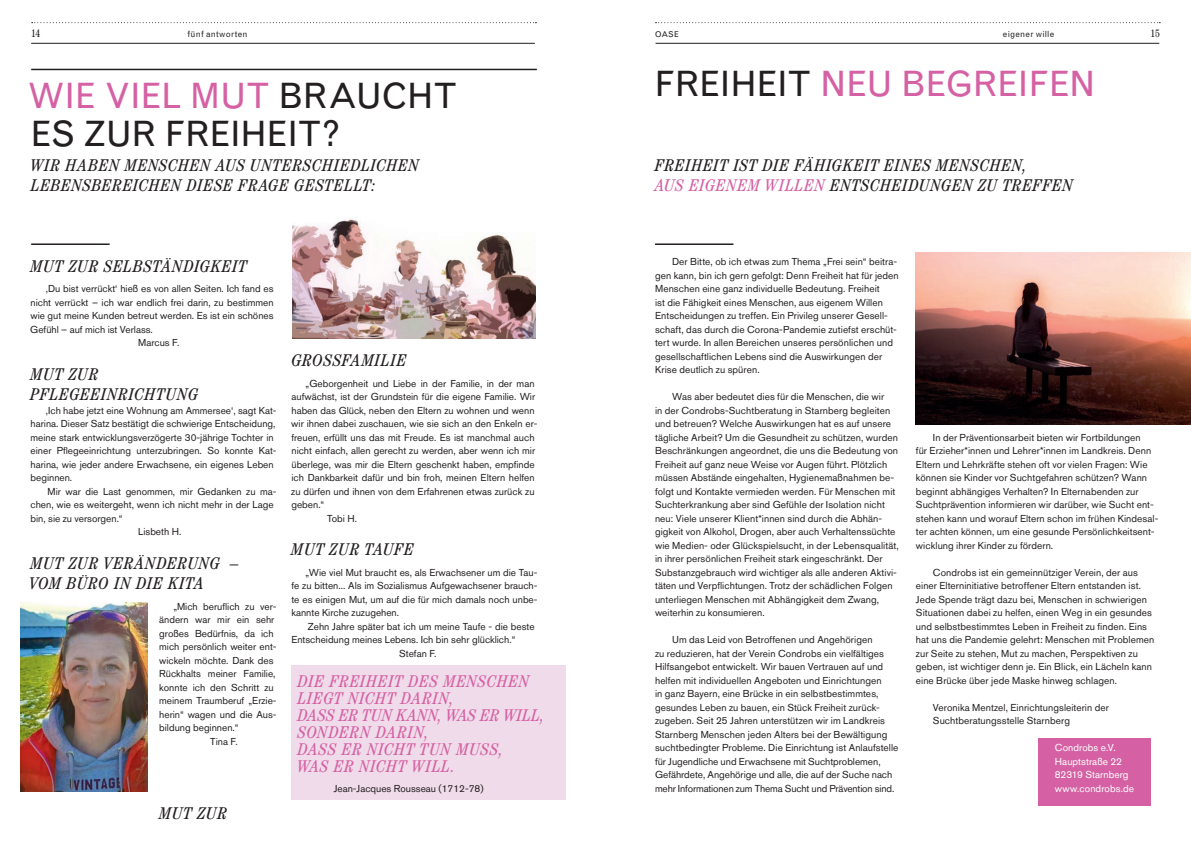
<style>
.page{position:relative;width:1191px;height:842px;background:#fff}
.page>*{position:absolute;margin:0;border:0;box-sizing:border-box;transform-origin:0 0}
.t1{font:35px/37.5px "Grotesque MT Std";letter-spacing:-.015em;color:#231f20}
.t2{font:35px "Grotesque MT Std";letter-spacing:-.01em;color:#d561a4}
.t3{font:italic condensed 17px/20px "Century";letter-spacing:.04em;color:#231f20}
.t4{font:italic condensed 17px/17px "Century";letter-spacing:.035em;color:#d561a4}
.t5{font:condensed 10.8px "Century";color:#231f20}
.t6{font:10px/13.5px "Akzidenz Grotesk BQ";letter-spacing:.005em;color:#231f20}
.t7{font:10px/13.5px "Akzidenz Grotesk BQ";letter-spacing:.005em;color:#fff}
.t8{font:8.5px "Grotesque MT Std";letter-spacing:.03em;color:#231f20}
.t9{font:8px "Grotesque MT Std";color:#231f20}
.s1{color:#d561a4}
.s2{color:#231f20}
</style>
<div class="page">
<hr style="left:31px;top:43px;width:504px;height:1px;background:#231f20">
<svg style="left:32px;top:22px;width:504px;height:1px"></svg>
<hr style="left:31px;top:69px;width:506px;height:1px;background:#231f20">
<svg style="left:655px;top:22px;width:505px;height:1px"></svg>
<hr style="left:655px;top:43px;width:504px;height:1px;background:#231f20">
<img style="left:915px;top:253px;width:276px;height:171px">
<div style="left:1037px;top:738px;width:113px;height:67px;background:#d561a4"></div>
<hr style="left:655px;top:243px;width:78px;height:2px;background:#231f20">
<hr style="left:31px;top:243px;width:79px;height:2px;background:#231f20">
<div style="left:291px;top:665px;width:275px;height:135px;background:#f0dbea"></div>
<img style="left:21px;top:603px;width:127px;height:189px">
<img style="left:292px;top:219px;width:244px;height:120px">
<p class="t5" style="left:31px;top:27px;width:11px">14</p>
<p class="t8" style="left:188px;top:29px;width:61px">fünf antworten</p>
<h1 class="t1" style="left:27px;top:78px;width:431px"><span class="s1">WIE VIEL MUT</span> BRAUCHT<br>ES ZUR FREIHEIT?</h1>
<h2 class="t3" style="left:31px;top:155px;width:389px">WIR HABEN MENSCHEN AUS UNTERSCHIEDLICHEN<br>LEBENSBEREICHEN DIESE FRAGE GESTELLT:</h2>
<h2 class="t3" style="left:31px;top:256px;width:218px">MUT ZUR SELBSTÄNDIGKEIT</h2>
<p class="t6" style="left:46px;top:282px;width:229px">,Du bist verrückt‘ hieß es von allen Seiten. Ich fand es</p>
<p class="t6" style="left:31px;top:295px;width:244px">nicht verrückt – ich war endlich frei darin, zu bestimmen</p>
<p class="t6" style="left:30px;top:309px;width:245px">wie gut meine Kunden betreut werden. Es ist ein schönes</p>
<p class="t6" style="left:30px;top:322px;width:124px">Gefühl – auf mich ist Verlass.</p>
<p class="t6" style="left:138px;top:336px;width:43px">Marcus F.</p>
<h2 class="t3" style="left:31px;top:364px;width:170px">MUT ZUR<br>PFLEGEEINRICHTUNG</h2>
<p class="t6" style="left:31px;top:403px;width:247px;text-indent:15px">,Ich habe jetzt eine Wohnung am Ammersee‘, sagt Kat&shy;harina. Dieser Satz bestätigt die schwierige Entscheidung, meine stark entwicklungsverzögerte 30-jährige Tochter in einer Pflegeeinrichtung unterzubringen. So konnte Kat&shy;harina, wie jeder andere Erwachsene, ein eigenes Leben beginnen.</p>
<p class="t6" style="left:48px;top:484px;width:231px">Mir war die Last genommen, mir Gedanken zu ma-</p>
<p class="t6" style="left:31px;top:498px;width:245px">chen, wie es weitergeht, wenn ich nicht mehr in der Lage</p>
<p class="t6" style="left:31px;top:511px;width:94px">bin, sie zu versorgen.“</p>
<p class="t6" style="left:138px;top:525px;width:45px">Lisbeth H.</p>
<h2 class="t3" style="left:30px;top:553px;width:210px">MUT ZUR VERÄNDERUNG –<br>VOM BÜRO IN DIE KITA</h2>
<p class="t6" style="left:173px;top:599px;width:105px">„Mich beruflich zu ver-</p>
<p class="t6" style="left:159px;top:613px;width:117px">ändern war mir ein sehr</p>
<p class="t6" style="left:159px;top:626px;width:116px">großes Bedürfnis, da ich</p>
<p class="t6" style="left:159px;top:640px;width:119px">mich persönlich weiter ent-</p>
<p class="t6" style="left:159px;top:653px;width:116px">wickeln möchte. Dank des</p>
<p class="t6" style="left:159px;top:667px;width:118px">Rückhalts meiner Familie,</p>
<p class="t6" style="left:159px;top:680px;width:116px">konnte ich den Schritt zu</p>
<p class="t6" style="left:159px;top:694px;width:119px">meinem Traumberuf „Erzie-</p>
<p class="t6" style="left:159px;top:707px;width:119px">herin“ wagen und die Aus-</p>
<p class="t6" style="left:159px;top:721px;width:81px">bildung beginnen.“</p>
<p class="t6" style="left:210px;top:734px;width:29px">Tina F.</p>
<h2 class="t3" style="left:159px;top:802px;width:70px">MUT ZUR</h2>
<h2 class="t3" style="left:292px;top:350px;width:117px">GROSSFAMILIE</h2>
<p class="t6" style="left:306px;top:376px;width:230px">„Geborgenheit und Liebe in der Familie, in der man</p>
<p class="t6" style="left:291px;top:390px;width:245px">aufwächst, ist der Grundstein für die eigene Familie. Wir</p>
<p class="t6" style="left:291px;top:403px;width:245px">haben das Glück, neben den Eltern zu wohnen und wenn</p>
<p class="t6" style="left:291px;top:417px;width:248px">wir ihnen dabei zuschauen, wie sie sich an den Enkeln er-</p>
<p class="t6" style="left:291px;top:430px;width:245px">freuen, erfüllt uns das mit Freude. Es ist manchmal auch</p>
<p class="t6" style="left:291px;top:444px;width:245px">nicht einfach, allen gerecht zu werden, aber wenn ich mir</p>
<p class="t6" style="left:291px;top:457px;width:244px">überlege, was mir die Eltern geschenkt haben, empfinde</p>
<p class="t6" style="left:291px;top:471px;width:244px">ich Dankbarkeit dafür und bin froh, meinen Eltern helfen</p>
<p class="t6" style="left:291px;top:484px;width:245px">zu dürfen und ihnen von dem Erfahrenen etwas zurück zu</p>
<p class="t6" style="left:291px;top:498px;width:34px">geben.“</p>
<p class="t6" style="left:327px;top:511px;width:31px">Tobi H.</p>
<h2 class="t3" style="left:292px;top:539px;width:124px">MUT ZUR TAUFE</h2>
<p class="t6" style="left:291px;top:565px;width:248px;text-align:justify;text-indent:14px">„Wie viel Mut braucht es, als Erwachsener um die Tau&shy;fe zu bitten... Als im Sozialismus Aufgewachsener brauch&shy;te es einigen Mut, um auf die für mich damals noch unbe&shy;kannte Kirche zuzugehen.</p>
<p class="t6" style="left:308px;top:619px;width:228px">Zehn Jahre später bat ich um meine Taufe - die beste</p>
<p class="t6" style="left:291px;top:633px;width:225px">Entscheidung meines Lebens. Ich bin sehr glücklich.“</p>
<p class="t6" style="left:399px;top:646px;width:39px">Stefan F.</p>
<h2 class="t4" style="left:298px;top:673px;width:248px">DIE FREIHEIT DES MENSCHEN<br>LIEGT NICHT DARIN,<br>DASS ER TUN KANN, WAS ER WILL,<br>SONDERN DARIN,<br>DASS ER NICHT TUN MUSS,<br>WAS ER NICHT WILL.</h2>
<p class="t6" style="left:334px;top:781px;width:151px">Jean-Jacques Rousseau (1712-78)</p>
<p class="t9" style="left:655px;top:29px;width:25px">OASE</p>
<p class="t8" style="left:1003px;top:29px;width:53px">eigener wille</p>
<p class="t5" style="left:1150px;top:27px;width:11px">15</p>
<h1 class="t2" style="left:654px;top:64px;width:442px"><span class="s2">FREIHEIT</span> NEU BEGREIFEN</h1>
<h2 class="t3" style="left:655px;top:155px;width:420px">FREIHEIT IST DIE FÄHIGKEIT EINES MENSCHEN,<br><span class="s1">AUS EIGENEM WILLEN</span> ENTSCHEIDUNGEN ZU TREFFEN</h2>
<p class="t6" style="left:655px;top:255px;width:245px;text-indent:17px">Der Bitte, ob ich etwas zum Thema „Frei sein“ beitra&shy;gen kann, bin ich gern gefolgt: Denn Freiheit hat für jeden Menschen eine ganz individuelle Bedeutung. Freiheit<br>ist die Fähigkeit eines Menschen, aus eigenem Willen Entscheidungen zu treffen. Ein Privileg unserer Gesell&shy;schaft, das durch die Corona-Pandemie zutiefst erschüt&shy;tert wurde. In allen Bereichen unseres persönlichen und gesellschaftlichen Lebens sind die Auswirkungen der Krise deutlich zu spüren.</p>
<p class="t6" style="left:655px;top:390px;width:245px;text-indent:17px">Was aber bedeutet dies für die Menschen, die wir<br>in der Condrobs-Suchtberatung in Starnberg begleiten und betreuen? Welche Auswirkungen hat es auf unsere tägliche Arbeit? Um die Gesundheit zu schützen, wurden Beschränkungen angeordnet, die uns die Bedeutung von Freiheit auf ganz neue Weise vor Augen führt. Plötzlich müssen Abstände eingehalten, Hygienemaßnahmen be&shy;folgt und Kontakte vermieden werden. Für Menschen mit Suchterkrankung aber sind Gefühle der Isolation nicht neu: Viele unserer Klient*innen sind durch die Abhän&shy;gigkeit von Alkohol, Drogen, aber auch Verhaltenssüchte wie Medien- oder Glückspielsucht, in der Lebensqualität, in ihrer persönlichen Freiheit stark eingeschränkt. Der Substanzgebrauch wird wichtiger als alle anderen Aktivi&shy;täten und Verpflichtungen. Trotz der schädlichen Folgen unterliegen Menschen mit Abhängigkeit dem Zwang, weiterhin zu konsumieren.</p>
<p class="t6" style="left:655px;top:633px;width:245px;text-indent:17px">Um das Leid von Betroffenen und Angehörigen<br>zu reduzieren, hat der Verein Condrobs ein vielfältiges Hilfsangebot entwickelt. Wir bauen Vertrauen auf und helfen mit individuellen Angeboten und Einrichtungen<br>in ganz Bayern, eine Brücke in ein selbstbestimmtes, gesundes Leben zu bauen, ein Stück Freiheit zurück&shy;zugeben. Seit 25 Jahren unterstützen wir im Landkreis Starnberg Menschen jeden Alters bei der Bewältigung suchtbedingter Probleme. Die Einrichtung ist Anlaufstelle für Jugendliche und Erwachsene mit Suchtproblemen, Gefährdete, Angehörige und alle, die auf der Suche nach mehr Informationen zum Thema Sucht und Prävention sind.</p>
<p class="t6" style="left:916px;top:430px;width:244px;text-indent:17px">In der Präventionsarbeit bieten wir Fortbildungen<br>für Erzieher*innen und Lehrer*innen im Landkreis. Denn Eltern und Lehrkräfte stehen oft vor vielen Fragen: Wie können sie Kinder vor Suchtgefahren schützen? Wann beginnt abhängiges Verhalten? In Elternabenden zur Suchtprävention informieren wir darüber, wie Sucht ent&shy;stehen kann und worauf Eltern schon im frühen Kindesal&shy;ter achten können, um eine gesunde Persönlichkeitsent&shy;wicklung ihrer Kinder zu fördern.</p>
<p class="t6" style="left:916px;top:565px;width:240px;text-indent:17px">Condrobs ist ein gemeinnütziger Verein, der aus einer Elterninitiative betroffener Eltern entstanden ist.<br>Jede Spende trägt dazu bei, Menschen in schwierigen Situationen dabei zu helfen, einen Weg in ein gesundes und selbstbestimmtes Leben in Freiheit zu finden. Eins hat uns die Pandemie gelehrt: Menschen mit Problemen zur Seite zu stehen, Mut zu machen, Perspektiven zu geben, ist wichtiger denn je. Ein Blick, ein Lächeln kann eine Brücke über jede Maske hinweg schlagen.</p>
<p class="t6" style="left:933px;top:700px;width:177px">Veronika Mentzel, Einrichtungsleiterin der<br>Suchtberatungsstelle Starnberg</p>
<p class="t7" style="left:1054px;top:741px;width:81px">Condrobs e.V.<br>Hauptstraße 22<br>82319 Starnberg www.condrobs.de</p>
</div>
